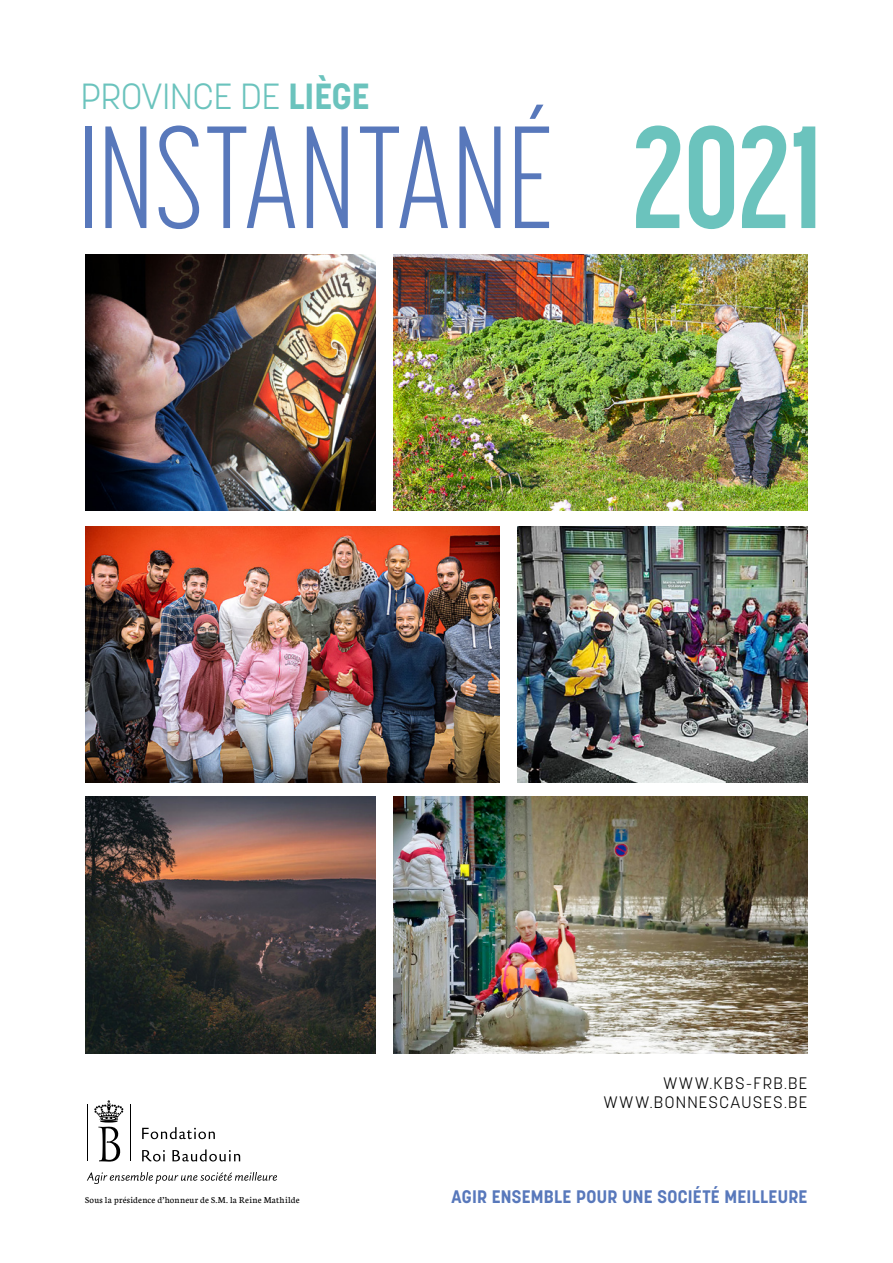
<style>
.page{position:relative;width:893px;height:1263px;background:#fff}
.page>*{position:absolute;margin:0;border:0;box-sizing:border-box;transform-origin:0 0}
.t1{font:300 144px "Korolev Compressed";letter-spacing:-.005em;color:#5878bb}
.t2{font:700 144px "Korolev Compressed";color:#6bc3bd}
.t3{font:300 36px "Korolev";color:#6bc3bd}
.t4{font:700 18px "Korolev";letter-spacing:.015em;color:#5878bb}
.t5{font:300 16.5px/19.8px "Korolev";letter-spacing:.08em;color:#000;text-align:right}
.t6{font:9.75px "Neuton";letter-spacing:.02em;color:#000}
.s1{font-weight:700}
</style>
<div class="page">
<hr style="left:130px;top:1104px;width:1px;height:57px;background:#000">
<svg style="left:94px;top:1100px;width:29px;height:62px"></svg>
<hr style="left:87px;top:1104px;width:1px;height:57px;background:#000">
<svg style="left:142px;top:1127px;width:73px;height:12px"></svg>
<svg style="left:142px;top:1150px;width:23px;height:11px"></svg>
<svg style="left:172px;top:1149px;width:68px;height:12px"></svg>
<svg style="left:87px;top:1172px;width:190px;height:12px"></svg>
<img style="left:85px;top:254px;width:290px;height:256px">
<img style="left:393px;top:254px;width:415px;height:256px">
<img style="left:85px;top:797px;width:290px;height:256px">
<img style="left:393px;top:797px;width:415px;height:256px">
<img style="left:518px;top:526px;width:290px;height:256px">
<img style="left:85px;top:526px;width:415px;height:256px">
<h2 class="t3" style="left:81px;top:73px;width:290px">PROVINCE DE <span class="s1">LIÈGE</span></h2>
<h1 class="t1" style="left:76px;top:99px;width:481px">INSTANTANÉ</h1>
<h1 class="t2" style="left:634px;top:97px;width:190px">2021</h1>
<h3 class="t5" style="left:604px;top:1073px;width:205px">WWW.KBS-FRB.BE<br>WWW.BONNESCAUSES.BE</h3>
<p class="t6" style="left:85px;top:1194px;width:216px">Sous la présidence d’honneur de S.M. la Reine Mathilde</p>
<h3 class="t4" style="left:451px;top:1185px;width:358px">AGIR ENSEMBLE POUR UNE SOCIÉTÉ MEILLEURE</h3>
</div>
